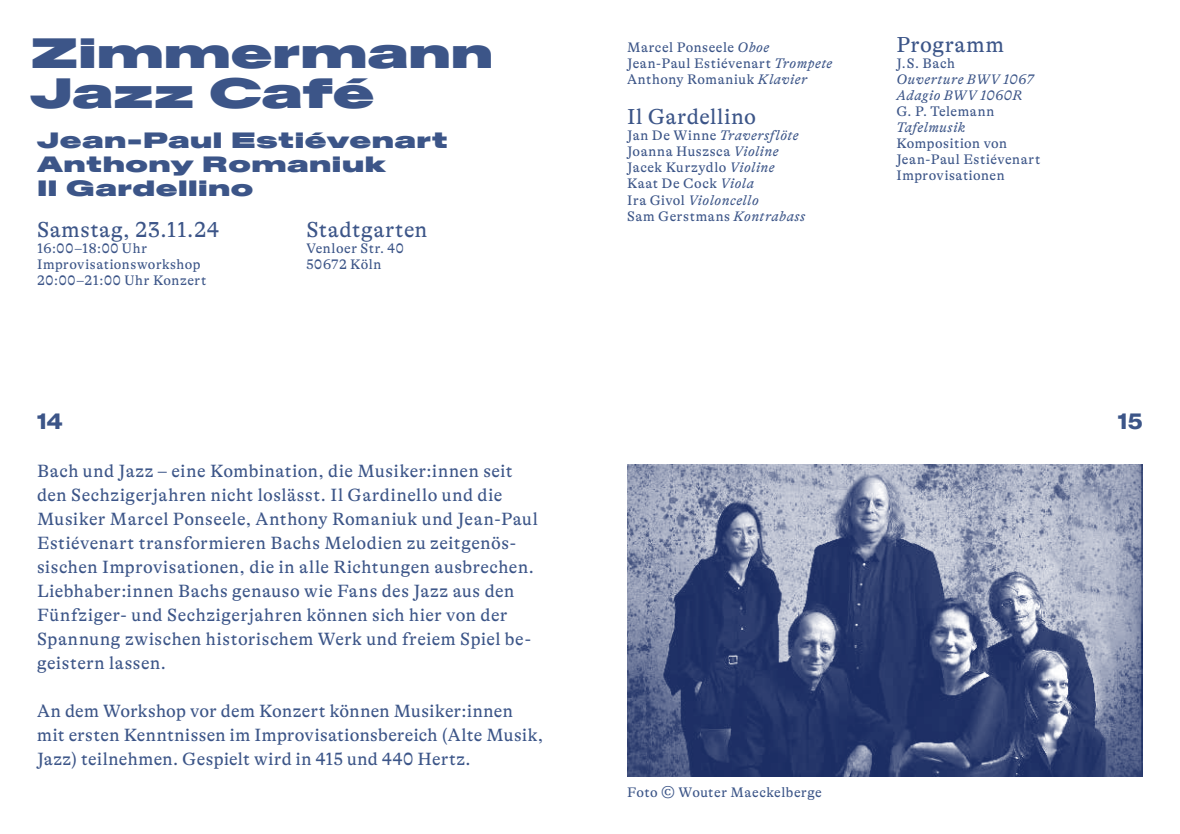
<style>
.page{position:relative;width:1180px;height:834px;background:#fff}
.page>*{position:absolute;margin:0;border:0;box-sizing:border-box;transform-origin:0 0}
.t1{font:42px/40px "Baikal VAR";color:#3c5588}
.t2{font:22px/24px "Baikal VAR";letter-spacing:.025em;color:#3c5588}
.t3{font:22px "GT Alpina";letter-spacing:.025em;color:#3c5588}
.t4{font:18px/24px "GT Alpina";letter-spacing:.025em;color:#3c5588}
.t5{font:14px/16px "GT Alpina";letter-spacing:.035em;color:#3c5588}
.t6{font:italic 14px/16px "GT Alpina";letter-spacing:.035em;color:#3c5588}
.s1{font-style:italic}
</style>
<div class="page">
<img style="left:627px;top:464px;width:515px;height:312px">
<h1 class="t1" style="left:30px;top:32px;width:464px">Zimmermann<br>Jazz Café</h1>
<p class="t2" style="left:37px;top:128px;width:412px">Jean-Paul Estiévenart<br>Anthony Romaniuk<br>Il Gardellino</p>
<p class="t3" style="left:37px;top:217px;width:184px">Samstag, 23.11.24</p>
<p class="t5" style="left:37px;top:240px;width:171px">16:00–18:00 Uhr<br>Improvisationsworkshop<br>20:00–21:00 Uhr Konzert</p>
<p class="t3" style="left:306px;top:217px;width:122px">Stadtgarten</p>
<p class="t5" style="left:306px;top:240px;width:99px">Venloer Str. 40<br>50672 Köln</p>
<p class="t5" style="left:627px;top:40px;width:207px">Marcel Ponseele <span class="s1">Oboe<br></span>Jean-Paul Estiévenart <span class="s1">Trompete<br></span>Anthony Romaniuk <span class="s1">Klavier</span></p>
<p class="t3" style="left:627px;top:105px;width:130px">Il Gardellino</p>
<p class="t5" style="left:627px;top:128px;width:180px">Jan De Winne <span class="s1">Traversflöte<br></span>Joanna Huszsca <span class="s1">Violine<br></span>Jacek Kurzydlo <span class="s1">Violine<br></span>Kaat De Cock <span class="s1">Viola<br></span>Ira Givol <span class="s1">Violoncello<br></span>Sam Gerstmans <span class="s1">Kontrabass</span></p>
<p class="t3" style="left:896px;top:33px;width:109px">Programm</p>
<p class="t5" style="left:896px;top:56px;width:60px">J.S. Bach</p>
<p class="t6" style="left:896px;top:72px;width:138px">Ouverture BWV 1067<br>Adagio BWV 1060R</p>
<p class="t5" style="left:896px;top:104px;width:99px">G. P. Telemann</p>
<p class="t6" style="left:896px;top:120px;width:71px">Tafelmusik</p>
<p class="t5" style="left:896px;top:136px;width:145px">Komposition von<br>Jean-Paul Estiévenart<br>Improvisationen</p>
<p class="t2" style="left:37px;top:408px;width:27px">14</p>
<p class="t2" style="left:1117px;top:408px;width:27px">15</p>
<p class="t4" style="left:37px;top:458px;width:502px">Bach und Jazz – eine Kombination, die Musiker:innen seit den Sechzigerjahren nicht loslässt. Il Gardinello und die Musiker Marcel Ponseele, Anthony Romaniuk und Jean-Paul Estiévenart transformieren Bachs Melodien zu zeitgenös&shy;sischen Improvisationen, die in alle Richtungen ausbrechen.<br>Liebhaber:innen Bachs genauso wie Fans des Jazz aus den Fünfziger- und Sechzigerjahren können sich hier von der Spannung zwischen historischem Werk und freiem Spiel be&shy;geistern lassen.</p>
<p class="t4" style="left:37px;top:698px;width:507px">An dem Workshop vor dem Konzert können Musiker:innen mit ersten Kenntnissen im Improvisationsbereich (Alte Musik,<br>Jazz) teilnehmen. Gespielt wird in 415 und 440 Hertz.</p>
<p class="t5" style="left:627px;top:784px;width:196px">Foto © Wouter Maeckelberge</p>
</div>
